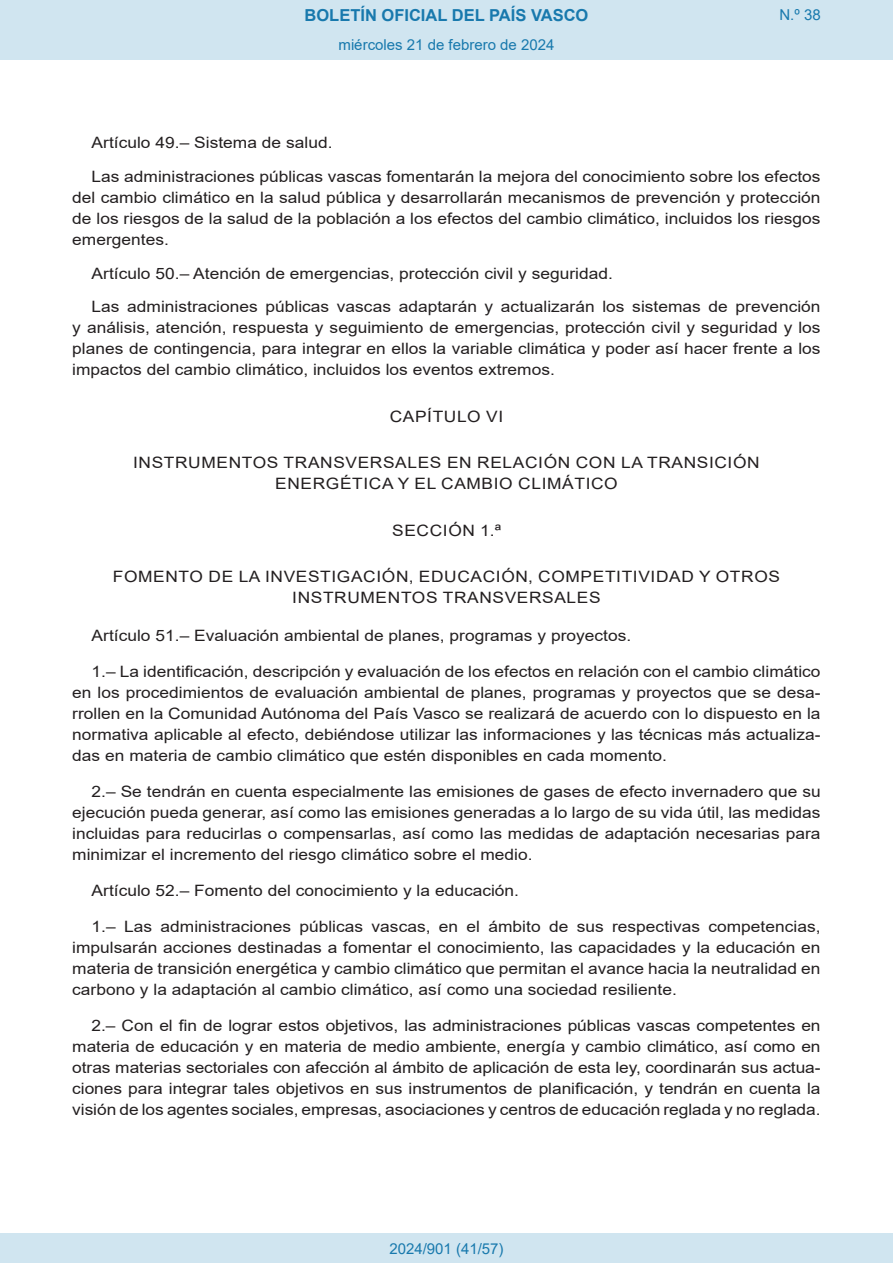
<style>
.page{position:relative;width:893px;height:1263px;background:#fff}
.page>*{position:absolute;margin:0;border:0;box-sizing:border-box;transform-origin:0 0}
.t1{font:700 16.5px "Arial";color:#1879ad}
.BOPVDetalle{font:15.6px/21px "Arial";color:#231f20;text-align:justify;scale:1.11 1}
.BOPVClave{font:15.6px/21px "Arial";letter-spacing:.035em;color:#231f20;text-align:center;scale:1.11 1}
.Paginacion_Centro{font:15px "Arial";color:#1879ad}
</style>
<div class="page">
<div style="left:0;top:0;width:893px;height:60px;background:#d0e5f0"></div>
<div style="left:0;top:1233px;width:893px;height:30px;background:#d0e5f0"></div>
<p class="t1" style="left:305px;top:3px;width:285px">BOLETÍN OFICIAL DEL PAÍS VASCO</p>
<p class="Paginacion_Centro" style="left:338px;top:35px;width:217px">miércoles 21 de febrero de 2024</p>
<p class="Paginacion_Centro" style="left:779px;top:5px;width:43px">N.º 38</p>
<p class="BOPVDetalle" style="left:92px;top:132px;width:218px">Artículo 49.– Sistema de salud.</p>
<p class="BOPVDetalle" style="left:72px;top:166px;width:676px;text-indent:19px">Las administraciones públicas vascas fomentarán la mejora del conocimiento sobre los efectos del cambio climático en la salud pública y desarrollarán mecanismos de prevención y protección de los riesgos de la salud de la población a los efectos del cambio climático, incluidos los riesgos emergentes.</p>
<p class="BOPVDetalle" style="left:92px;top:263px;width:471px">Artículo 50.– Atención de emergencias, protección civil y seguridad.</p>
<p class="BOPVDetalle" style="left:72px;top:296px;width:676px;text-indent:19px">Las administraciones públicas vascas adaptarán y actualizarán los sistemas de prevención y análisis, atención, respuesta y seguimiento de emergencias, protección civil y seguridad y los planes de contingencia, para integrar en ellos la variable climática y poder así hacer frente a los impactos del cambio climático, incluidos los eventos extremos.</p>
<p class="BOPVClave" style="left:390px;top:406px;width:104px">CAPÍTULO VI</p>
<p class="BOPVClave" style="left:133px;top:452px;width:566px">INSTRUMENTOS TRANSVERSALES EN RELACIÓN CON LA TRANSICIÓN<br>ENERGÉTICA Y EL CAMBIO CLIMÁTICO</p>
<p class="BOPVClave" style="left:392px;top:520px;width:100px">SECCIÓN 1.ª</p>
<p class="BOPVClave" style="left:113px;top:566px;width:602px">FOMENTO DE LA INVESTIGACIÓN, EDUCACIÓN, COMPETITIVIDAD Y OTROS<br>INSTRUMENTOS TRANSVERSALES</p>
<p class="BOPVDetalle" style="left:92px;top:625px;width:488px">Artículo 51.– Evaluación ambiental de planes, programas y proyectos.</p>
<p class="BOPVDetalle" style="left:72px;top:661px;width:676px;text-indent:19px">1.– La identificación, descripción y evaluación de los efectos en relación con el cambio climático en los procedimientos de evaluación ambiental de planes, programas y proyectos que se desa&shy;rrollen en la Comunidad Autónoma del País Vasco se realizará de acuerdo con lo dispuesto en la normativa aplicable al efecto, debiéndose utilizar las informaciones y las técnicas más actualiza&shy;das en materia de cambio climático que estén disponibles en cada momento.</p>
<p class="BOPVDetalle" style="left:72px;top:781px;width:676px;text-indent:19px">2.– Se tendrán en cuenta especialmente las emisiones de gases de efecto invernadero que su ejecución pueda generar, así como las emisiones generadas a lo largo de su vida útil, las medidas incluidas para reducirlas o compensarlas, así como las medidas de adaptación necesarias para minimizar el incremento del riesgo climático sobre el medio.</p>
<p class="BOPVDetalle" style="left:92px;top:880px;width:387px">Artículo 52.– Fomento del conocimiento y la educación.</p>
<p class="BOPVDetalle" style="left:72px;top:916px;width:676px;text-indent:19px">1.– Las administraciones públicas vascas, en el ámbito de sus respectivas competencias, impulsarán acciones destinadas a fomentar el conocimiento, las capacidades y la educación en materia de transición energética y cambio climático que permitan el avance hacia la neutralidad en carbono y la adaptación al cambio climático, así como una sociedad resiliente.</p>
<p class="BOPVDetalle" style="left:72px;top:1015px;width:676px;text-indent:19px">2.– Con el fin de lograr estos objetivos, las administraciones públicas vascas competentes en materia de educación y en materia de medio ambiente, energía y cambio climático, así como en otras materias sectoriales con afección al ámbito de aplicación de esta ley, coordinarán sus actua&shy;ciones para integrar tales objetivos en sus instrumentos de planificación, y tendrán en cuenta la visión de los agentes sociales, empresas, asociaciones y centros de educación reglada y no reglada.</p>
<p class="Paginacion_Centro" style="left:389px;top:1238px;width:116px">2024/901 (41/57)</p>
</div>
